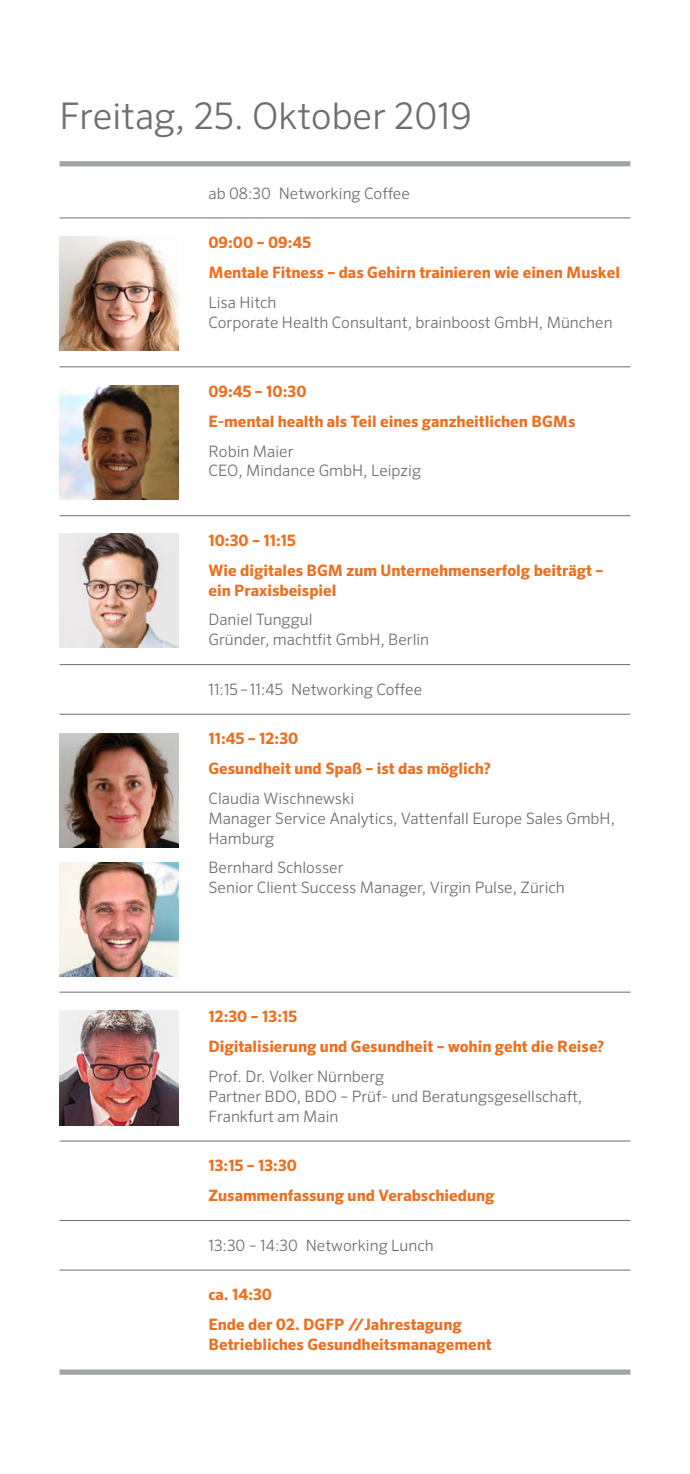
<style>
.page{position:relative;width:690px;height:1474px;background:#fff}
.page>*{position:absolute;margin:0;border:0;box-sizing:border-box;transform-origin:0 0}
.Headline_2{font:300 36.75px "Sero Pro";color:#6e6e6e}
.Programm_Referent{font:300 15.75px/19.8px "Sero Pro";color:#6e6e6e}
.Programm_Titel{font:700 15.75px/19.8px "Sero Pro";color:#ed6f20}
.Programm_Uhrzeit_gra{font:300 15.75px "Sero Pro";color:#6e6e6e}
.Programm_Uhrzeit{font:700 15.75px "Sero Pro";color:#ed6f20}
</style>
<div class="page">
<div style="left:60px;top:161px;width:570px;height:5px;background:#a0a5a7"></div>
<hr style="left:60px;top:217px;width:570px;height:1px;background:#6e6e6e">
<hr style="left:60px;top:366px;width:570px;height:1px;background:#6e6e6e">
<hr style="left:60px;top:515px;width:570px;height:1px;background:#6e6e6e">
<hr style="left:60px;top:664px;width:570px;height:1px;background:#6e6e6e">
<hr style="left:60px;top:713px;width:570px;height:1px;background:#6e6e6e">
<hr style="left:60px;top:991px;width:570px;height:1px;background:#6e6e6e">
<hr style="left:60px;top:1140px;width:570px;height:1px;background:#6e6e6e">
<hr style="left:60px;top:1219px;width:570px;height:1px;background:#6e6e6e">
<hr style="left:60px;top:1269px;width:570px;height:1px;background:#6e6e6e">
<div style="left:60px;top:1369px;width:570px;height:5px;background:#a0a5a7"></div>
<img style="left:60px;top:237px;width:119px;height:114px">
<img style="left:60px;top:385px;width:119px;height:115px">
<img style="left:60px;top:533px;width:119px;height:114px">
<img style="left:60px;top:733px;width:119px;height:114px">
<img style="left:60px;top:862px;width:119px;height:114px">
<img style="left:60px;top:1010px;width:119px;height:115px">
<p class="Headline_2" style="left:60px;top:94px;width:414px">Freitag, 25. Oktober 2019</p>
<p class="Programm_Uhrzeit_gra" style="left:208px;top:183px;width:203px">ab 08:30 Networking Coffee</p>
<p class="Programm_Uhrzeit" style="left:208px;top:233px;width:104px">09:00 – 09:45</p>
<p class="Programm_Titel" style="left:208px;top:263px;width:413px">Mentale Fitness – das Gehirn trainieren wie einen Muskel</p>
<p class="Programm_Referent" style="left:208px;top:292px;width:405px">Lisa Hitch<br>Corporate Health Consultant, brainboost GmbH, München</p>
<p class="Programm_Uhrzeit" style="left:208px;top:382px;width:99px">09:45 – 10:30</p>
<p class="Programm_Titel" style="left:208px;top:411px;width:368px">E-mental health als Teil eines ganzheitlichen BGMs</p>
<p class="Programm_Referent" style="left:208px;top:441px;width:214px">Robin Maier<br>CEO, Mindance GmbH, Leipzig</p>
<p class="Programm_Uhrzeit" style="left:208px;top:531px;width:89px">10:30 – 11:15</p>
<p class="Programm_Titel" style="left:208px;top:560px;width:396px">Wie digitales BGM zum Unternehmenserfolg beiträgt – ein Praxisbeispiel</p>
<p class="Programm_Referent" style="left:208px;top:609px;width:222px">Daniel Tunggul<br>Gründer, machtfit GmbH, Berlin</p>
<p class="Programm_Uhrzeit_gra" style="left:208px;top:680px;width:215px">11:15–11:45 Networking Coffee</p>
<p class="Programm_Uhrzeit" style="left:208px;top:729px;width:91px">11:45 – 12:30</p>
<p class="Programm_Titel" style="left:208px;top:759px;width:284px">Gesundheit und Spaß – ist das möglich?</p>
<p class="Programm_Referent" style="left:208px;top:788px;width:408px">Claudia Wischnewski<br>Manager Service Analytics, Vattenfall Europe Sales GmbH,<br>Hamburg</p>
<p class="Programm_Referent" style="left:208px;top:857px;width:358px">Bernhard Schlosser<br>Senior Client Success Manager, Virgin Pulse, Zürich</p>
<p class="Programm_Uhrzeit" style="left:208px;top:1007px;width:90px">12:30 – 13:15</p>
<p class="Programm_Titel" style="left:208px;top:1036px;width:397px">Digitalisierung und Gesundheit – wohin geht die Reise?</p>
<p class="Programm_Referent" style="left:208px;top:1066px;width:375px">Prof. Dr. Volker Nürnberg<br>Partner BDO, BDO – Prüf- und Beratungsgesellschaft,<br>Frankfurt am Main</p>
<p class="Programm_Uhrzeit" style="left:208px;top:1156px;width:90px">13:15 – 13:30</p>
<p class="Programm_Titel" style="left:208px;top:1185px;width:287px">Zusammenfassung und Verabschiedung</p>
<p class="Programm_Uhrzeit_gra" style="left:208px;top:1235px;width:227px">13:30 – 14:30 Networking Lunch</p>
<p class="Programm_Uhrzeit" style="left:208px;top:1285px;width:65px">ca. 14:30</p>
<p class="Programm_Titel" style="left:208px;top:1314px;width:285px">Ende der 02. DGFP //Jahrestagung<br>Betriebliches Gesundheitsmanagement</p>
</div>
